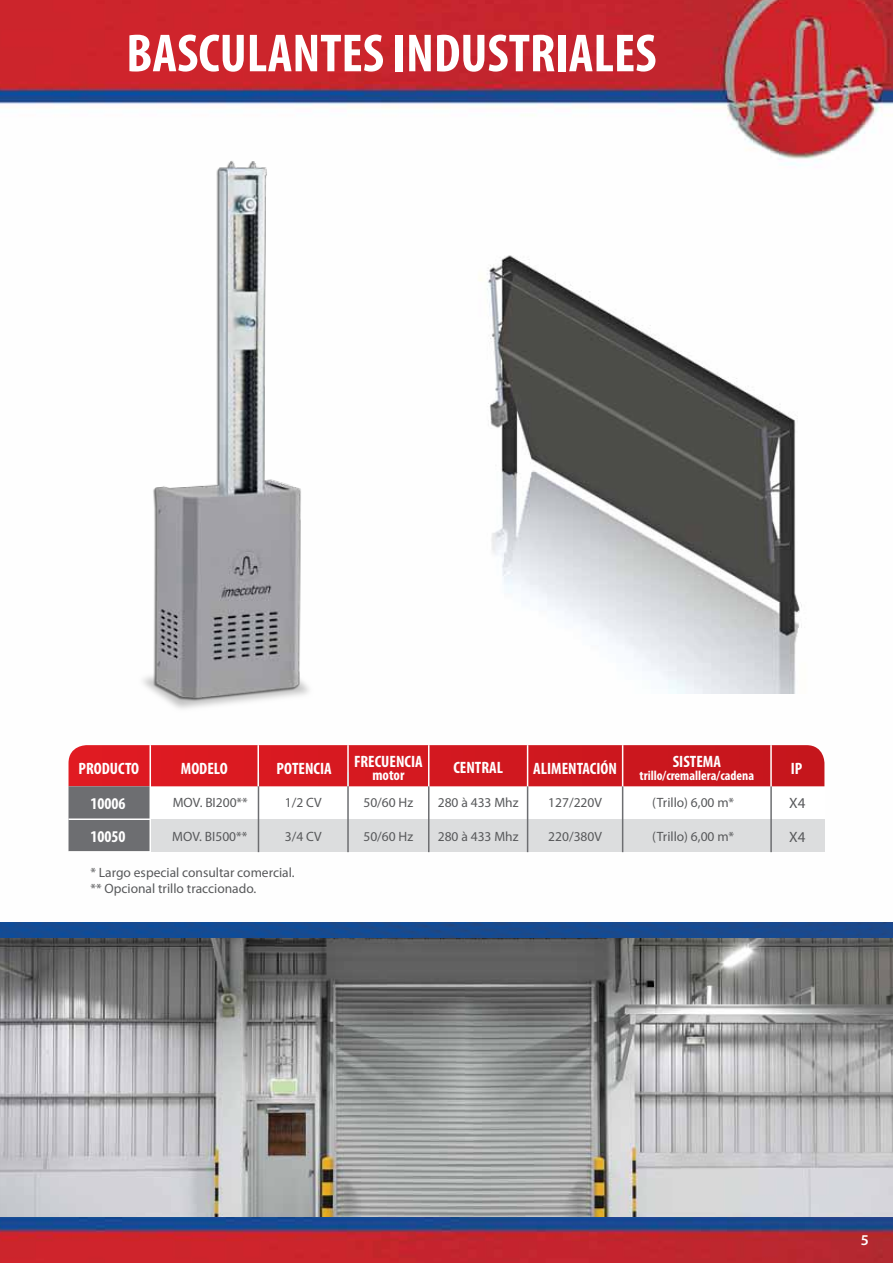
<style>
.page{position:relative;width:893px;height:1263px;background:#fff}
.page>*{position:absolute;margin:0;border:0;box-sizing:border-box;transform-origin:0 0}
.t1{font:700 condensed 54px "Myriad Pro";color:#fff}
.t2{font:700 condensed 16.5px/33.6px "Myriad Pro";color:#fff}
.t3{font:700 condensed 15px "Myriad Pro";color:#fff}
.t4{font:15px "Myriad Pro";color:#58595b}
.t5{font:600 15px "Myriad Pro";color:#fff}
.t6{font:13.5px/15.6px "Myriad Pro";color:#58595b}
.t7{font:700 condensed 13.5px "Myriad Pro";color:#fff}
</style>
<div class="page">
<img style="left:0;top:0;width:893px;height:1263px">
<img style="left:0;top:923px;width:893px;height:293px">
<img style="left:126px;top:134px;width:193px;height:587px">
<svg style="left:69px;top:745px;width:755px;height:41px"></svg>
<div style="left:69px;top:787px;width:755px;height:33px;background:#fff"></div>
<div style="left:69px;top:819px;width:755px;height:33px;background:#dcddde"></div>
<div style="left:69px;top:786px;width:81px;height:65px;background:#6d6e71"></div>
<hr style="left:69px;top:818px;width:81px;height:2px;background:#fff">
<hr style="left:347px;top:772px;width:2px;height:80px;background:#6d6e71">
<hr style="left:258px;top:773px;width:1px;height:79px;background:#6d6e71">
<hr style="left:347px;top:745px;width:2px;height:41px;background:#fff">
<hr style="left:257px;top:745px;width:2px;height:41px;background:#fff">
<hr style="left:428px;top:745px;width:1px;height:42px;background:#fff">
<hr style="left:527px;top:745px;width:1px;height:50px;background:#fff">
<hr style="left:622px;top:745px;width:1px;height:50px;background:#fff">
<hr style="left:770px;top:745px;width:2px;height:50px;background:#fff">
<hr style="left:150px;top:745px;width:1px;height:107px;background:#fff">
<hr style="left:428px;top:786px;width:1px;height:66px;background:#6d6e71">
<hr style="left:527px;top:786px;width:1px;height:66px;background:#6d6e71">
<hr style="left:622px;top:786px;width:1px;height:66px;background:#6d6e71">
<hr style="left:770px;top:786px;width:2px;height:66px;background:#6d6e71">
<hr style="left:69px;top:851px;width:81px;height:2px;background:#fff">
<img style="left:409px;top:196px;width:484px;height:497px">
<h1 class="t1" style="left:126px;top:20px;width:532px">BASCULANTES INDUSTRIALES</h1>
<p class="t2" style="left:79px;top:751px;width:62px">PRODUCTO</p>
<p class="t2" style="left:181px;top:751px;width:48px">MODELO</p>
<p class="t2" style="left:277px;top:751px;width:57px">POTENCIA</p>
<p class="t2" style="left:90px;top:786px;width:37px">10006<br>10050</p>
<p class="t6" style="left:173px;top:795px;width:77px">MOV. BI200**</p>
<p class="t6" style="left:172px;top:828px;width:77px">MOV. BI500**</p>
<p class="t6" style="left:285px;top:795px;width:38px">1/2 CV</p>
<p class="t6" style="left:285px;top:828px;width:38px">3/4 CV</p>
<p class="t6" style="left:90px;top:864px;width:206px">* Largo especial consultar comercial. ** Opcional trillo traccionado.</p>
<p class="t2" style="left:354px;top:744px;width:70px">FRECUENCIA</p>
<p class="t3" style="left:372px;top:766px;width:34px">motor</p>
<p class="t6" style="left:363px;top:795px;width:51px">50/60 Hz</p>
<p class="t6" style="left:363px;top:828px;width:51px">50/60 Hz</p>
<p class="t2" style="left:673px;top:744px;width:50px">SISTEMA</p>
<p class="t7" style="left:639px;top:767px;width:116px">trillo/cremallera/cadena</p>
<p class="t2" style="left:453px;top:750px;width:51px">CENTRAL</p>
<p class="t2" style="left:533px;top:751px;width:85px">ALIMENTACIÓN</p>
<p class="t2" style="left:791px;top:751px;width:13px">IP</p>
<p class="t6" style="left:438px;top:794px;width:82px">280 à 433 Mhz</p>
<p class="t6" style="left:438px;top:828px;width:82px">280 à 433 Mhz</p>
<p class="t6" style="left:548px;top:795px;width:55px">127/220V</p>
<p class="t6" style="left:548px;top:828px;width:55px">220/380V</p>
<p class="t6" style="left:652px;top:795px;width:83px">(Trillo) 6,00 m*</p>
<p class="t6" style="left:652px;top:828px;width:83px">(Trillo) 6,00 m*</p>
<p class="t4" style="left:789px;top:794px;width:18px">X4</p>
<p class="t4" style="left:789px;top:827px;width:18px">X4</p>
<p class="t5" style="left:861px;top:1231px;width:10px">5</p>
</div>
